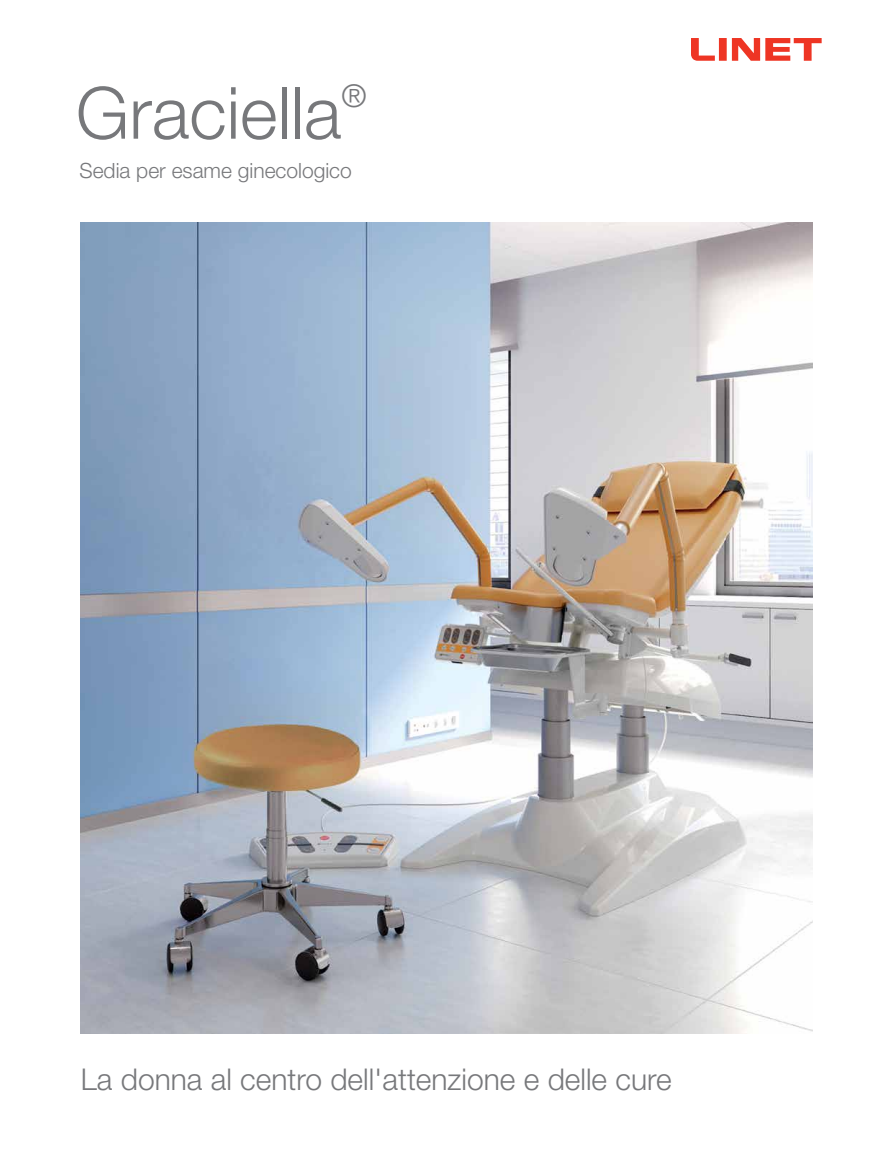
<style>
.page{position:relative;width:893px;height:1149px;background:#fff}
.page>*{position:absolute;margin:0;border:0;box-sizing:border-box;transform-origin:0 0}
.t1{font:300 72px "Helvetica Neue LT Pro";color:#77787b}
.t2{font:300 31.5px "Helvetica Neue LT Pro";color:#77787b}
.t3{font:300 30px "Helvetica Neue LT Pro";color:#77787b}
.t4{font:300 21px "Helvetica Neue LT Pro";color:#77787b}
</style>
<div class="page">
<img style="left:81px;top:222px;width:731px;height:811px">
<svg style="left:691px;top:38px;width:131px;height:23px"></svg>
<h1 class="t1" style="left:76px;top:69px;width:267px">Graciella</h1>
<p class="t2" style="left:341px;top:77px;width:27px">®</p>
<p class="t4" style="left:80px;top:157px;width:274px">Sedia per esame ginecologico</p>
<p class="t3" style="left:81px;top:1060px;width:592px">La donna al centro dell'attenzione e delle cure</p>
</div>
